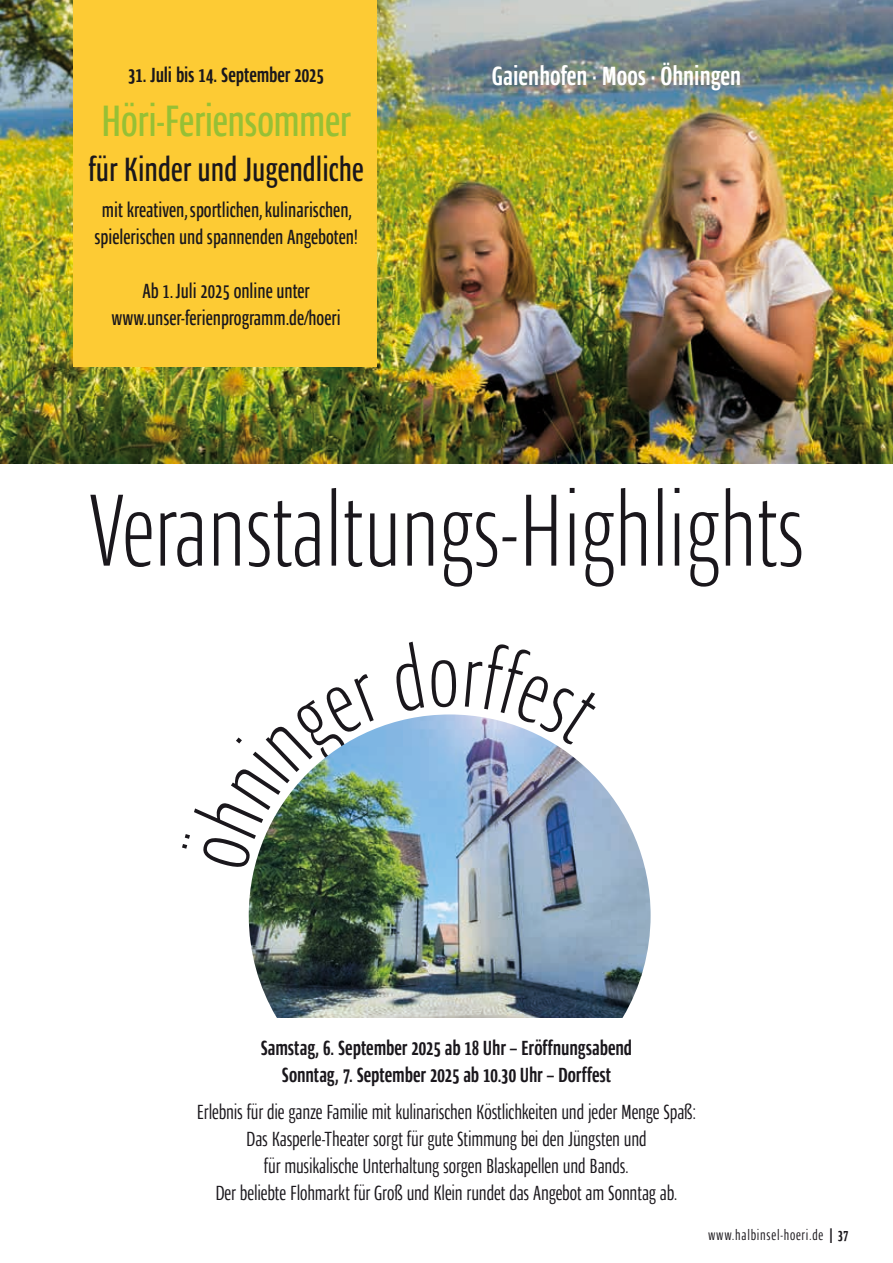
<style>
.page{position:relative;width:893px;height:1263px;background:#fff}
.page>*{position:absolute;margin:0;border:0;box-sizing:border-box;transform-origin:0 0}
.t1{font:300 105px "Ardoise Std Compact";color:#1a171c}
.t2{font:45px "Ardoise Std Compact Demi";letter-spacing:-.01em;color:#97c034}
.t3{font:34.5px "Ardoise Std Compact Demi";color:#1a171c}
.t4{font:700 27px "Ardoise Std Compact";color:#fff}
.t5{font:21px/27px "Ardoise Std Compact";letter-spacing:-.01em;color:#1a171c;text-align:center}
.t6{font:21px/27px "Ardoise Std Compact Demi";color:#1a171c;text-align:center}
.t7{font:700 21px/27px "Ardoise Std Compact";letter-spacing:-.005em;color:#1a171c;text-align:center}
.t8{font:15px "Ardoise Std Compact";letter-spacing:.05em;color:#1a171c}
.s1{font-weight:700}
</style>
<div class="page">
<img style="left:0;top:0;width:893px;height:463px">
<img style="left:249px;top:714px;width:402px;height:304px">
<div style="left:74px;top:0;width:303px;height:366px;background:#fdcb34"></div>
<img style="left:249px;top:714px;width:134px;height:156px">
<svg style="left:465px;top:714px;width:137px;height:32px"></svg>
<p class="t7" style="left:128px;top:61px;width:197px">31. Juli bis 14. September 2025</p>
<h2 class="t2" style="left:101px;top:95px;width:251px">Höri-Feriensommer</h2>
<h3 class="t3" style="left:88px;top:150px;width:277px">für Kinder und Jugendliche</h3>
<p class="t6" style="left:95px;top:196px;width:265px">mit kreativen, sportlichen, kulinarischen, spielerischen und spannenden Angeboten!</p>
<p class="t6" style="left:112px;top:277px;width:231px">Ab 1. Juli 2025 online unter www.unser-ferienprogramm.de/hoeri</p>
<p class="t4" style="left:492px;top:61px;width:251px">Gaienhofen · Moos · Öhningen</p>
<h1 class="t1" style="left:89px;top:470px;width:717px">Veranstaltungs-Highlights</h1>
<p class="t7" style="left:261px;top:1034px;width:373px">Samstag, 6. September 2025 ab 18 Uhr – Eröffnungsabend<br>Sonntag, 7. September 2025 ab 10.30 Uhr – Dorffest</p>
<p class="t5" style="left:197px;top:1098px;width:501px">Erlebnis für die ganze Familie mit kulinarischen Köstlichkeiten und jeder Menge Spaß:<br>Das Kasperle-Theater sorgt für gute Stimmung bei den Jüngsten und<br>für musikalische Unterhaltung sorgen Blaskapellen und Bands.<br>Der beliebte Flohmarkt für Groß und Klein rundet das Angebot am Sonntag ab.</p>
<p class="t8" style="left:708px;top:1226px;width:142px">www.halbinsel-hoeri.de <span class="s1">| 37</span></p>
</div>
